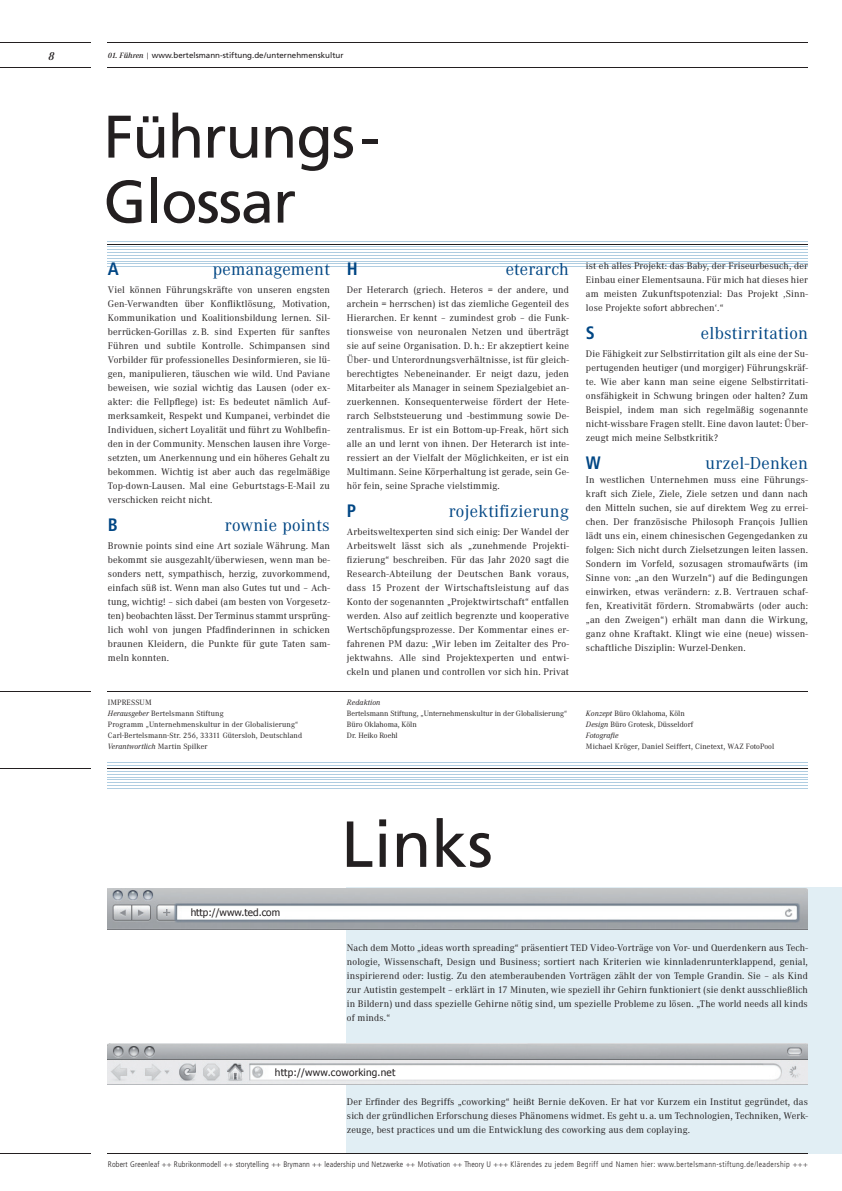
<style>
.page{position:relative;width:842px;height:1191px;background:#fff}
.page>*{position:absolute;margin:0;border:0;box-sizing:border-box;transform-origin:0 0}
.t1{font:65px "Frutiger";color:#231f20}
.t2{font:60px/65px "Frutiger";letter-spacing:-.02em;color:#231f20}
.t3{font:18px "Corporate A";letter-spacing:.02em;color:#004684}
.t4{font:700 condensed 18px "Frutiger";color:#004684}
.t5{font:italic 600 12px "Corporate A";color:#231f20}
.t6{font:10px/14px "Corporate A";letter-spacing:.015em;color:#231f20;text-align:justify}
.t7{font:10px "Tahoma";letter-spacing:.02em;color:#231f20}
.t8{font:10px "Tahoma";color:#231f20}
.t9{font:8px/11px "Corporate A";letter-spacing:.015em;color:#231f20}
.t10{font:300 condensed 8px "Frutiger";letter-spacing:.015em;color:#231f20}
.t11{font:8px/11px "Corporate A";letter-spacing:-.005em;color:#231f20}
.t12{font:8px "Frutiger";color:#231f20}
.t13{font:italic 8px "Corporate A";letter-spacing:.015em;color:#231f20}
.s1{font-family:"Corporate A";font-weight:600;font-style:italic}
.s2{font-style:italic}
</style>
<div class="page">
<hr style="left:108px;top:762px;width:700px;height:1px;background:#afcde1">
<hr style="left:108px;top:765px;width:700px;height:1px;background:#afcde1">
<hr style="left:108px;top:771px;width:700px;height:1px;background:#afcde1">
<hr style="left:108px;top:774px;width:700px;height:1px;background:#afcde1">
<hr style="left:108px;top:777px;width:700px;height:1px;background:#afcde1">
<hr style="left:108px;top:779px;width:700px;height:1px;background:#afcde1">
<hr style="left:108px;top:782px;width:700px;height:1px;background:#afcde1">
<hr style="left:108px;top:785px;width:700px;height:1px;background:#afcde1">
<hr style="left:108px;top:788px;width:700px;height:1px;background:#afcde1">
<div style="left:347px;top:888px;width:495px;height:266px;background:#e1eef4"></div>
<hr style="left:108px;top:691px;width:700px;height:1px;background:#231f20">
<hr style="left:108px;top:768px;width:700px;height:1px;background:#231f20">
<hr style="left:0;top:691px;width:91px;height:1px;background:#231f20">
<hr style="left:0;top:768px;width:91px;height:1px;background:#231f20">
<hr style="left:108px;top:241px;width:700px;height:1px;background:#afcde1">
<hr style="left:108px;top:247px;width:700px;height:1px;background:#afcde1">
<hr style="left:108px;top:249px;width:700px;height:1px;background:#afcde1">
<hr style="left:108px;top:252px;width:700px;height:1px;background:#afcde1">
<hr style="left:108px;top:255px;width:700px;height:1px;background:#afcde1">
<hr style="left:108px;top:258px;width:700px;height:1px;background:#afcde1">
<hr style="left:108px;top:261px;width:700px;height:1px;background:#afcde1">
<hr style="left:108px;top:264px;width:700px;height:1px;background:#afcde1">
<hr style="left:108px;top:266px;width:700px;height:1px;background:#afcde1">
<hr style="left:108px;top:244px;width:700px;height:1px;background:#231f20">
<img style="left:108px;top:888px;width:700px;height:41px">
<img style="left:108px;top:1043px;width:700px;height:41px">
<hr style="left:0;top:1153px;width:91px;height:1px;background:#231f20">
<hr style="left:108px;top:1153px;width:239px;height:1px;background:#231f20">
<hr style="left:347px;top:1153px;width:461px;height:1px;background:#231f20">
<hr style="left:108px;top:67px;width:700px;height:1px;background:#231f20">
<hr style="left:108px;top:43px;width:700px;height:1px;background:#231f20">
<hr style="left:0;top:67px;width:91px;height:1px;background:#231f20">
<hr style="left:0;top:43px;width:91px;height:1px;background:#231f20">
<p class="t5" style="left:48px;top:49px;width:8px">8</p>
<p class="t12" style="left:108px;top:51px;width:237px"><span class="s1">01. Führen |</span> www.bertelsmann-stiftung.de/unternehmenskultur</p>
<h2 class="t2" style="left:103px;top:104px;width:278px">Führungs -<br>Glossar</h2>
<h3 class="t4" style="left:108px;top:258px;width:12px">A</h3>
<h3 class="t3" style="left:213px;top:259px;width:119px">pemanagement</h3>
<p class="t6" style="left:108px;top:282px;width:224px">Viel können Führungskräfte von unseren engsten Gen-Verwandten über Konfliktlösung, Motivation, Kommunikation und Koalitionsbildung lernen. Sil&shy;berrücken-Gorillas z. B. sind Experten für sanftes Führen und subtile Kontrolle. Schimpansen sind Vorbilder für professionelles Desinformieren, sie lü&shy;gen, manipulieren, täuschen wie wild. Und Paviane beweisen, wie sozial wichtig das Lausen (oder ex&shy;akter: die Fellpflege) ist: Es bedeutet nämlich Auf&shy;merksamkeit, Respekt und Kumpanei, verbindet die Individuen, sichert Loyalität und führt zu Wohlbefin&shy;den in der Community. Menschen lausen ihre Vorge&shy;setzten, um Anerkennung und ein höheres Gehalt zu bekommen. Wichtig ist aber auch das regelmäßige Top-down-Lausen. Mal eine Geburtstags-E-Mail zu verschicken reicht nicht.</p>
<h3 class="t4" style="left:108px;top:514px;width:12px">B</h3>
<h3 class="t3" style="left:225px;top:515px;width:107px">rownie points</h3>
<p class="t6" style="left:108px;top:538px;width:223px">Brownie points sind eine Art soziale Währung. Man bekommt sie ausgezahlt/überwiesen, wenn man be&shy;sonders nett, sympathisch, herzig, zuvorkommend, einfach süß ist. Wenn man also Gutes tut und – Ach&shy;tung, wichtig! – sich dabei (am besten von Vorgesetz&shy;ten) beobachten lässt. Der Terminus stammt ursprüng&shy;lich wohl von jungen Pfadfinderinnen in schicken braunen Kleidern, die Punkte für gute Taten sam&shy;meln konnten.</p>
<h3 class="t4" style="left:347px;top:258px;width:12px">H</h3>
<h3 class="t3" style="left:506px;top:259px;width:65px">eterarch</h3>
<p class="t6" style="left:347px;top:282px;width:223px">Der Heterarch (griech. Heteros = der andere, und archein = herrschen) ist das ziemliche Gegenteil des Hierarchen. Er kennt – zumindest grob – die Funk&shy;tionsweise von neuronalen Netzen und überträgt sie auf seine Organisation. D. h.: Er akzeptiert keine Über- und Unterordnungsverhältnisse, ist für gleich&shy;berechtigtes Nebeneinander. Er neigt dazu, jeden Mitarbeiter als Manager in seinem Spezialgebiet an&shy;zuerkennen. Konsequenterweise fördert der Hete&shy;rarch Selbststeuerung und -bestimmung sowie De&shy;zentralismus. Er ist ein Bottom-up-Freak, hört sich alle an und lernt von ihnen. Der Heterarch ist inte&shy;ressiert an der Vielfalt der Möglichkeiten, er ist ein Multimann. Seine Körperhaltung ist gerade, sein Ge&shy;hör fein, seine Sprache vielstimmig.</p>
<h3 class="t4" style="left:347px;top:500px;width:11px">P</h3>
<h3 class="t3" style="left:449px;top:501px;width:122px">rojektifizierung</h3>
<p class="t6" style="left:347px;top:524px;width:224px">Arbeitsweltexperten sind sich einig: Der Wandel der Arbeitswelt lässt sich als „zunehmende Projekti&shy;fizierung“ beschreiben. Für das Jahr 2020 sagt die Research-Abteilung der Deutschen Bank voraus, dass 15 Prozent der Wirtschaftsleistung auf das Konto der sogenannten „Projektwirtschaft“ entfallen werden. Also auf zeitlich begrenzte und kooperative Wertschöpfungsprozesse. Der Kommentar eines er&shy;fahrenen PM dazu: „Wir leben im Zeitalter des Pro&shy;jektwahns. Alle sind Projektexperten und entwi&shy;ckeln und planen und controllen vor sich hin. Privat</p>
<p class="t6" style="left:586px;top:258px;width:223px">ist eh alles Projekt: das Baby, der Friseurbesuch, der Einbau einer Elementsauna. Für mich hat dieses hier am meisten Zukunftspotenzial: Das Projekt ‚Sinn&shy;lose Projekte sofort abbrechen‘.“</p>
<h3 class="t4" style="left:586px;top:322px;width:10px">S</h3>
<h3 class="t3" style="left:701px;top:323px;width:109px">elbstirritation</h3>
<p class="t6" style="left:586px;top:346px;width:224px">Die Fähigkeit zur Selbstirritation gilt als eine der Su&shy;pertugenden heutiger (und morgiger) Führungskräf&shy;te. Wie aber kann man seine eigene Selbstirritati&shy;onsfähigkeit in Schwung bringen oder halten? Zum Beispiel, indem man sich regelmäßig sogenannte nicht-wissbare Fragen stellt. Eine davon lautet: Über&shy;zeugt mich meine Selbstkritik?</p>
<h3 class="t4" style="left:586px;top:452px;width:16px">W</h3>
<h3 class="t3" style="left:705px;top:453px;width:104px">urzel-Denken</h3>
<p class="t6" style="left:586px;top:472px;width:224px">In westlichen Unternehmen muss eine Führungs&shy;kraft sich Ziele, Ziele, Ziele setzen und dann nach den Mitteln suchen, sie auf direktem Weg zu errei&shy;chen. Der französische Philosoph François Jullien lädt uns ein, einem chinesischen Gegengedanken zu folgen: Sich nicht durch Zielsetzungen leiten lassen.<br>Sondern im Vorfeld, sozusagen stromaufwärts (im Sinne von: „an den Wurzeln“) auf die Bedingungen einwirken, etwas verändern: z. B. Vertrauen schaf&shy;fen, Kreativität fördern. Stromabwärts (oder auch: „an den Zweigen“) erhält man dann die Wirkung, ganz ohne Kraftakt. Klingt wie eine (neue) wissen&shy;schaftliche Disziplin: Wurzel-Denken.</p>
<p class="t9" style="left:108px;top:697px;width:196px">IMPRESSUM<br><span class="s2">Herausgeber</span> Bertelsmann Stiftung<br>Programm „Unternehmenskultur in der Globalisierung“ Carl-Bertelsmann-Str. 256, 33311 Gütersloh, Deutschland <span class="s2">Verantwortlich</span> Martin Spilker</p>
<p class="t13" style="left:347px;top:698px;width:35px">Redaktion</p>
<p class="t11" style="left:347px;top:708px;width:222px">Bertelsmann Stiftung, „Unternehmenskultur in der Globalisierung“<br>Büro Oklahoma, Köln<br>Dr. Heiko Roehl</p>
<p class="t9" style="left:586px;top:708px;width:109px"><span class="s2">Konzept</span> Büro Oklahoma, Köln<br><span class="s2">Design</span> Büro Grotesk, Düsseldorf<br><span class="s2">Fotografie</span></p>
<p class="t9" style="left:586px;top:741px;width:190px">Michael Kröger, Daniel Seiffert, Cinetext, WAZ FotoPool</p>
<p class="t8" style="left:191px;top:905px;width:91px">http://www.ted.com</p>
<h1 class="t1" style="left:341px;top:806px;width:153px">Links</h1>
<p class="t6" style="left:347px;top:940px;width:462px">Nach dem Motto „ideas worth spreading“ präsentiert TED Video-Vorträge von Vor- und Querdenkern aus Tech&shy;nologie, Wissenschaft, Design und Business; sortiert nach Kriterien wie kinnladenrunterklappend, genial, inspirierend oder: lustig. Zu den atemberaubenden Vorträgen zählt der von Temple Grandin. Sie – als Kind zur Autistin gestempelt – erklärt in 17 Minuten, wie speziell ihr Gehirn funktioniert (sie denkt ausschließlich in Bildern) und dass spezielle Gehirne nötig sind, um spezielle Probleme zu lösen. „The world needs all kinds of minds.“</p>
<p class="t7" style="left:275px;top:1065px;width:122px">http://www.coworking.net</p>
<p class="t6" style="left:347px;top:1094px;width:462px">Der Erfinder des Begriffs „coworking“ heißt Bernie deKoven. Er hat vor Kurzem ein Institut gegründet, das sich der gründlichen Erforschung dieses Phänomens widmet. Es geht u. a. um Technologien, Techniken, Werk&shy;zeuge, best practices und um die Entwicklung des coworking aus dem coplaying.</p>
<p class="t10" style="left:108px;top:1159px;width:701px">Robert Greenleaf ++ Rubrikonmodell ++ storytelling ++ Brymann ++ leadership und Netzwerke ++ Motivation ++ Theory U +++ Klärendes zu jedem Begriff und Namen hier: www.bertelsmann-stiftung.de/leadership +++</p>
</div>
